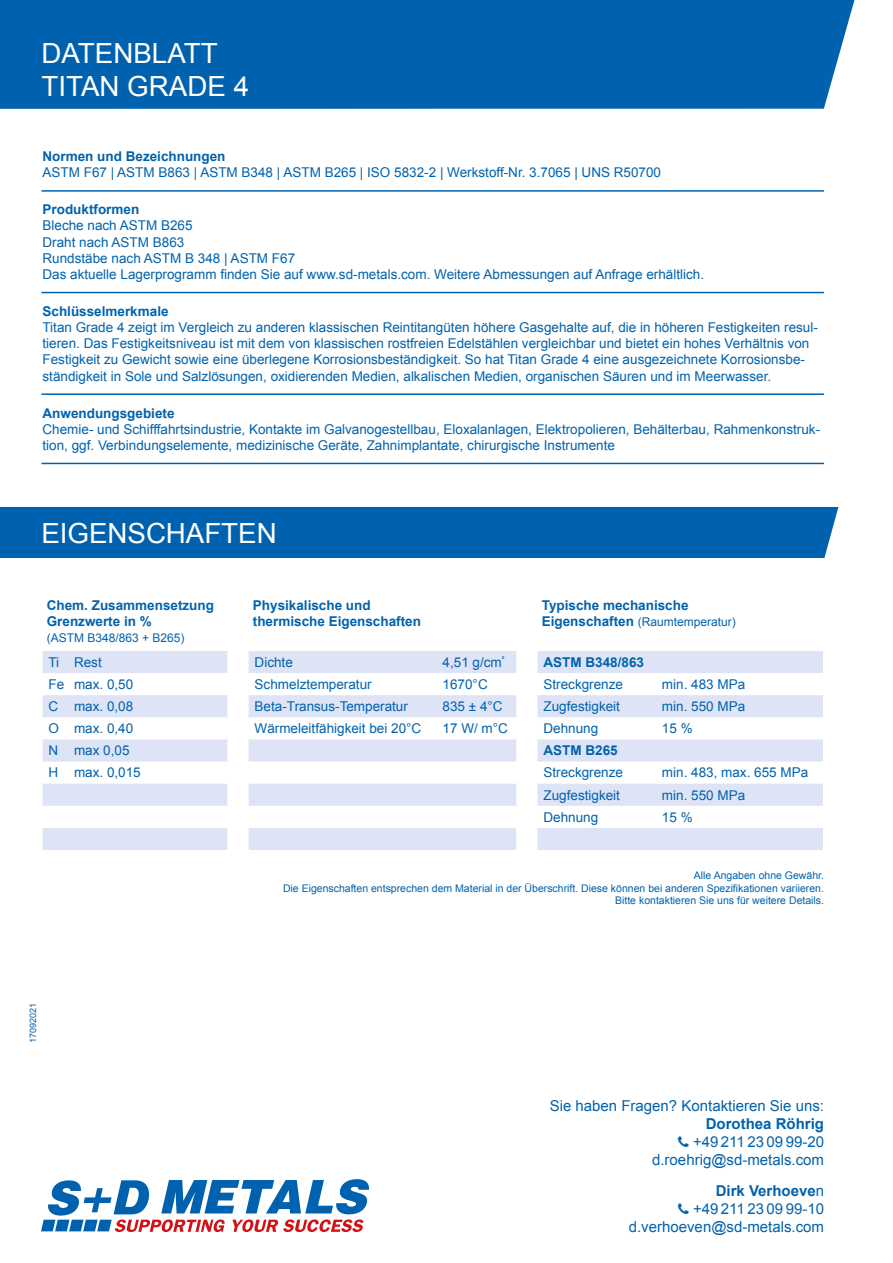
<style>
.page{position:relative;width:893px;height:1263px;background:#fff}
.page>*{position:absolute;margin:0;border:0;box-sizing:border-box;transform-origin:0 0}
.t1{font:27.75px/33.3px "Arial";color:#fff}
.t2{font:15px/18px "Arial";color:#0062ae;text-align:right}
.t3{font:700 15px "Arial";color:#0062ae}
.t4{font:13.5px/16.2px "Arial";color:#0062ae}
.t5{font:700 13.5px/16.2px "Arial";color:#0062ae}
.t6{font:12px "Arial";color:#0062ae}
.t7{font:10.5px/12.6px "Arial";color:#0062ae;text-align:right}
.t8{font:9px "Arial";color:#0062ae}
.s1{font-weight:700;font-size:13.5px}
.s2{font-weight:700}
</style>
<div class="page">
<div style="left:0;top:0;width:855px;height:109px;background:#0062ae"></div>
<svg style="left:41px;top:1179px;width:328px;height:53px"></svg>
<svg style="left:43px;top:651px;width:184px;height:199px"></svg>
<svg style="left:249px;top:651px;width:267px;height:199px;fill:#dee4f5"></svg>
<svg style="left:537px;top:651px;width:286px;height:199px;fill:#dee4f5"></svg>
<div style="left:0;top:507px;width:838px;height:51px;background:#0062ae"></div>
<hr style="left:41px;top:292px;width:783px;height:1px;background:#0062ae">
<hr style="left:41px;top:190px;width:783px;height:2px;background:#0062ae">
<hr style="left:41px;top:393px;width:783px;height:2px;background:#0062ae">
<hr style="left:41px;top:463px;width:783px;height:1px;background:#0062ae">
<h1 class="t1" style="left:41px;top:37px;width:209px">DATENBLATT<br>TITAN GRADE 4</h1>
<p class="t5" style="left:43px;top:149px;width:185px">Normen und Bezeichnungen</p>
<p class="t4" style="left:43px;top:165px;width:620px">ASTM F67 | ASTM B863 | ASTM B348 | ASTM B265 | ISO 5832-2 | Werkstoff-Nr. 3.7065 | UNS R50700</p>
<p class="t5" style="left:43px;top:202px;width:98px">Produktformen</p>
<p class="t4" style="left:43px;top:218px;width:663px">Bleche nach ASTM B265<br>Draht nach ASTM B863<br>Rundstäbe nach ASTM B 348 | ASTM F67<br>Das aktuelle Lagerprogramm finden Sie auf www.sd-metals.com. Weitere Abmessungen auf Anfrage erhältlich.</p>
<p class="t5" style="left:43px;top:303px;width:128px">Schlüsselmerkmale</p>
<p class="t4" style="left:43px;top:319px;width:777px">Titan Grade 4 zeigt im Vergleich zu anderen klassischen Reintitangüten höhere Gasgehalte auf, die in höheren Festigkeiten resul&shy;tieren. Das Festigkeitsniveau ist mit dem von klassischen rostfreien Edelstählen vergleichbar und bietet ein hohes Verhältnis von Festigkeit zu Gewicht sowie eine überlegene Korrosionsbeständigkeit. So hat Titan Grade 4 eine ausgezeichnete Korrosionsbe&shy;ständigkeit in Sole und Salzlösungen, oxidierenden Medien, alkalischen Medien, organischen Säuren und im Meerwasser.</p>
<p class="t5" style="left:43px;top:405px;width:134px">Anwendungsgebiete</p>
<p class="t4" style="left:43px;top:421px;width:779px">Chemie- und Schifffahrtsindustrie, Kontakte im Galvanogestellbau, Eloxalanlagen, Elektropolieren, Behälterbau, Rahmenkonstruk&shy;tion, ggf. Verbindungselemente, medizinische Geräte, Zahnimplantate, chirurgische Instrumente</p>
<h1 class="t1" style="left:41px;top:516px;width:237px">EIGENSCHAFTEN</h1>
<p class="t5" style="left:47px;top:597px;width:169px">Chem. Zusammensetzung<br>Grenzwerte in %</p>
<p class="t6" style="left:47px;top:630px;width:139px">(ASTM B348/863 + B265)</p>
<p class="t4" style="left:49px;top:651px;width:94px;line-height:22px">Ti Rest<br>Fe max. 0,50<br>C max. 0,08<br>O max. 0,40<br>N max 0,05<br>H max. 0,015</p>
<p class="t5" style="left:253px;top:597px;width:170px">Physikalische und thermische Eigenschaften</p>
<p class="t4" style="left:255px;top:654px;width:40px">Dichte</p>
<p class="t4" style="left:443px;top:654px;width:63px">4,51 g/cm<sup>³</sup></p>
<p class="t4" style="left:255px;top:676px;width:119px">Schmelztemperatur</p>
<p class="t4" style="left:443px;top:676px;width:47px">1670°C</p>
<p class="t4" style="left:255px;top:698px;width:155px">Beta-Transus-Temperatur</p>
<p class="t4" style="left:443px;top:698px;width:62px">835 ± 4°C</p>
<p class="t4" style="left:255px;top:720px;width:168px">Wärmeleitfähigkeit bei 20°C</p>
<p class="t4" style="left:443px;top:720px;width:67px">17 W/ m°C</p>
<p class="t5" style="left:542px;top:597px;width:148px">Typische mechanische</p>
<p class="t6" style="left:542px;top:614px;width:196px"><span class="s1">Eigenschaften</span> (Raumtemperatur)</p>
<p class="t5" style="left:543px;top:654px;width:102px">ASTM B348/863</p>
<p class="t4" style="left:543px;top:676px;width:81px">Streckgrenze</p>
<p class="t4" style="left:662px;top:676px;width:85px">min. 483 MPa</p>
<p class="t4" style="left:543px;top:698px;width:78px">Zugfestigkeit</p>
<p class="t4" style="left:662px;top:698px;width:85px">min. 550 MPa</p>
<p class="t4" style="left:543px;top:720px;width:56px">Dehnung</p>
<p class="t4" style="left:662px;top:720px;width:32px">15 %</p>
<p class="t5" style="left:543px;top:743px;width:76px">ASTM B265</p>
<p class="t4" style="left:543px;top:765px;width:81px">Streckgrenze</p>
<p class="t4" style="left:662px;top:765px;width:148px">min. 483, max. 655 MPa</p>
<p class="t4" style="left:543px;top:787px;width:78px">Zugfestigkeit</p>
<p class="t4" style="left:662px;top:787px;width:85px">min. 550 MPa</p>
<p class="t4" style="left:543px;top:809px;width:56px">Dehnung</p>
<p class="t4" style="left:662px;top:809px;width:32px">15 %</p>
<p class="t8" style="left:27px;top:1043px;width:42px;rotate:-90deg">17092021</p>
<p class="t7" style="left:283px;top:869px;width:543px">Alle Angaben ohne Gewähr.<br>Die Eigenschaften entsprechen dem Material in der Überschrift. Diese können bei anderen Spezifikationen variieren.<br>Bitte kontaktieren Sie uns für weitere Details.</p>
<p class="t2" style="left:550px;top:1097px;width:276px">Sie haben Fragen? Kontaktieren Sie uns:</p>
<p class="t3" style="left:706px;top:1114px;width:120px">Dorothea Röhrig</p>
<p class="t2" style="left:652px;top:1133px;width:173px">+49 211 23 09 99-20 d.roehrig@sd-metals.com</p>
<p class="t2" style="left:629px;top:1182px;width:197px"><span class="s2">Dirk Verhoeve</span>n<br>+49 211 23 09 99-10 d.verhoeven@sd-metals.com</p>
</div>
